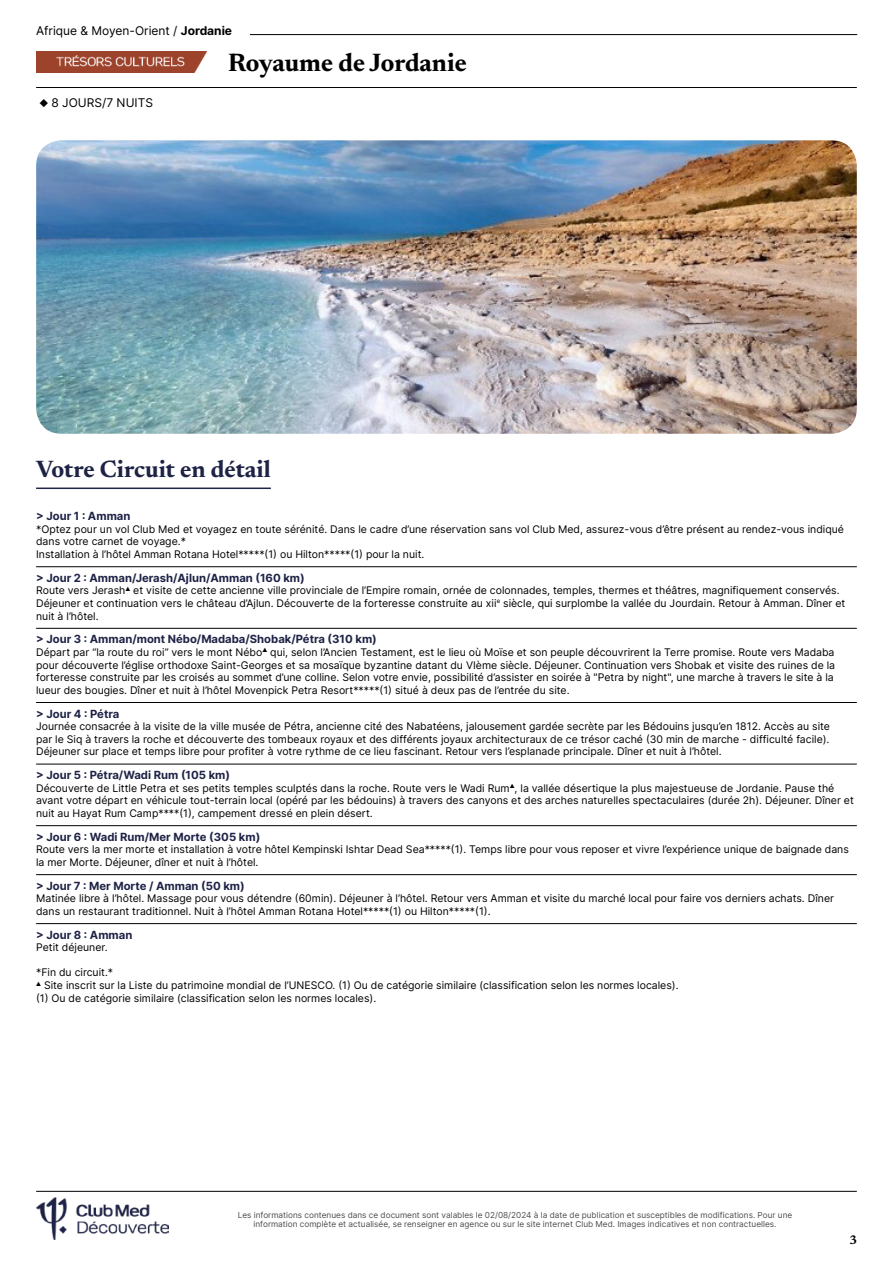
<style>
.page{position:relative;width:893px;height:1263px;background:#fff}
.page>*{position:absolute;margin:0;border:0;box-sizing:border-box;transform-origin:0 0}
.t1{font:700 25.5px "Newsreader 24 pt";color:#000}
.t2{font:700 24px "Newsreader 24 pt";color:#1e2346}
.t3{font:700 12.6px "Newsreader 24 pt";color:#000}
.t4{font:12px "Inter";color:#000}
.t5{font:700 11.25px "Inter";color:#1e2346}
.t6{font:10.5px/12.6px "Inter";color:#000}
.t7{font:8.25px/9px "Inter";color:#4d4d4d;text-align:center}
.s1{font-weight:700}
</style>
<div class="page">
<hr style="left:64px;top:34px;width:793px;height:1px;background:#000">
<img style="left:36px;top:51px;width:171px;height:21px">
<hr style="left:36px;top:87px;width:821px;height:1px;background:#000">
<div style="left:36px;top:26px;width:213px;height:17px;background:#fff"></div>
<hr style="left:36px;top:1191px;width:821px;height:1px;background:#000">
<img style="left:36px;top:1197px;width:132px;height:42px">
<img style="left:36px;top:140px;width:821px;height:294px">
<hr style="left:36px;top:487px;width:235px;height:2px;background:#1e2346">
<hr style="left:36px;top:566px;width:821px;height:1px;background:#000">
<hr style="left:36px;top:628px;width:821px;height:1px;background:#000">
<hr style="left:36px;top:702px;width:821px;height:1px;background:#000">
<hr style="left:36px;top:764px;width:821px;height:1px;background:#000">
<hr style="left:36px;top:825px;width:821px;height:1px;background:#000">
<hr style="left:36px;top:874px;width:821px;height:1px;background:#000">
<hr style="left:36px;top:923px;width:821px;height:1px;background:#000">
<p class="t4" style="left:36px;top:22px;width:198px">Afrique &amp; Moyen-Orient / <span class="s1">Jordanie</span></p>
<h1 class="t1" style="left:228px;top:44px;width:240px">Royaume de Jordanie</h1>
<p class="t4" style="left:40px;top:93px;width:115px">◆ 8 JOURS/7 NUITS</p>
<h2 class="t2" style="left:36px;top:452px;width:236px">Votre Circuit en détail</h2>
<p class="t5" style="left:36px;top:508px;width:96px">&gt; Jour 1 : Amman</p>
<p class="t6" style="left:36px;top:522px;width:809px">*Optez pour un vol Club Med et voyagez en toute sérénité. Dans le cadre d’une réservation sans vol Club Med, assurez-vous d’être présent au rendez-vous indiqué dans votre carnet de voyage.*<br>Installation à l’hôtel Amman Rotana Hotel*****(1) ou Hilton*****(1) pour la nuit.</p>
<p class="t5" style="left:36px;top:569px;width:270px">&gt; Jour 2 : Amman/Jerash/Ajlun/Amman (160 km)</p>
<p class="t6" style="left:36px;top:584px;width:811px">Route vers Jerash▲ et visite de cette ancienne ville provinciale de l’Empire romain, ornée de colonnades, temples, thermes et théâtres, magnifiquement conservés.<br>Déjeuner et continuation vers le château d’Ajlun. Découverte de la forteresse construite au xii<sup>e</sup> siècle, qui surplombe la vallée du Jourdain. Retour à Amman. Dîner et nuit à l’hôtel.</p>
<p class="t5" style="left:36px;top:631px;width:342px">&gt; Jour 3 : Amman/mont Nébo/Madaba/Shobak/Pétra (310 km)</p>
<p class="t6" style="left:36px;top:646px;width:800px">Départ par “la route du roi” vers le mont Nébo▲ qui, selon l’Ancien Testament, est le lieu où Moïse et son peuple découvrirent la Terre promise. Route vers Madaba pour découverte l’église orthodoxe Saint-Georges et sa mosaïque byzantine datant du VIème siècle. Déjeuner. Continuation vers Shobak et visite des ruines de la forteresse construite par les croisés au sommet d’une colline. Selon votre envie, possibilité d’assister en soirée à "Petra by night", une marche à travers le site à la lueur des bougies. Dîner et nuit à l’hôtel Movenpick Petra Resort*****(1) situé à deux pas de l’entrée du site.</p>
<p class="t5" style="left:36px;top:705px;width:85px">&gt; Jour 4 : Pétra</p>
<p class="t6" style="left:36px;top:720px;width:795px;text-align:justify">Journée consacrée à la visite de la ville musée de Pétra, ancienne cité des Nabatéens, jalousement gardée secrète par les Bédouins jusqu’en 1812. Accès au site par le Siq à travers la roche et découverte des tombeaux royaux et des différents joyaux architecturaux de ce trésor caché (30 min de marche - difficulté facile).<br>Déjeuner sur place et temps libre pour profiter à votre rythme de ce lieu fascinant. Retour vers l’esplanade principale. Dîner et nuit à l’hôtel.</p>
<p class="t5" style="left:36px;top:767px;width:195px">&gt; Jour 5 : Pétra/Wadi Rum (105 km)</p>
<p class="t6" style="left:36px;top:781px;width:819px">Découverte de Little Petra et ses petits temples sculptés dans la roche. Route vers le Wadi Rum▲, la vallée désertique la plus majestueuse de Jordanie. Pause thé avant votre départ en véhicule tout-terrain local (opéré par les bédouins) à travers des canyons et des arches naturelles spectaculaires (durée 2h). Déjeuner. Dîner et nuit au Hayat Rum Camp****(1), campement dressé en plein désert.</p>
<p class="t5" style="left:36px;top:828px;width:226px">&gt; Jour 6 : Wadi Rum/Mer Morte (305 km)</p>
<p class="t6" style="left:36px;top:843px;width:814px">Route vers la mer morte et installation à votre hôtel Kempinski Ishtar Dead Sea*****(1). Temps libre pour vous reposer et vivre l’expérience unique de baignade dans la mer Morte. Déjeuner, dîner et nuit à l’hôtel.</p>
<p class="t5" style="left:36px;top:877px;width:210px">&gt; Jour 7 : Mer Morte / Amman (50 km)</p>
<p class="t6" style="left:36px;top:892px;width:799px">Matinée libre à l’hôtel. Massage pour vous détendre (60min). Déjeuner à l’hôtel. Retour vers Amman et visite du marché local pour faire vos derniers achats. Dîner dans un restaurant traditionnel. Nuit à l’hôtel Amman Rotana Hotel*****(1) ou Hilton*****(1).</p>
<p class="t5" style="left:36px;top:926px;width:98px">&gt; Jour 8 : Amman</p>
<p class="t6" style="left:36px;top:941px;width:73px">Petit déjeuner.</p>
<p class="t6" style="left:36px;top:966px;width:79px">*Fin du circuit.*</p>
<p class="t6" style="left:36px;top:979px;width:644px">▲ Site inscrit sur la Liste du patrimoine mondial de l’UNESCO. (1) Ou de catégorie similaire (classification selon les normes locales). (1) Ou de catégorie similaire (classification selon les normes locales).</p>
<p class="t7" style="left:238px;top:1210px;width:556px">Les informations contenues dans ce document sont valables le 02/08/2024 à la date de publication et susceptibles de modifications. Pour une information complète et actualisée, se renseigner en agence ou sur le site internet Club Med. Images indicatives et non contractuelles.</p>
<p class="t3" style="left:849px;top:1230px;width:9px">3</p>
</div>
